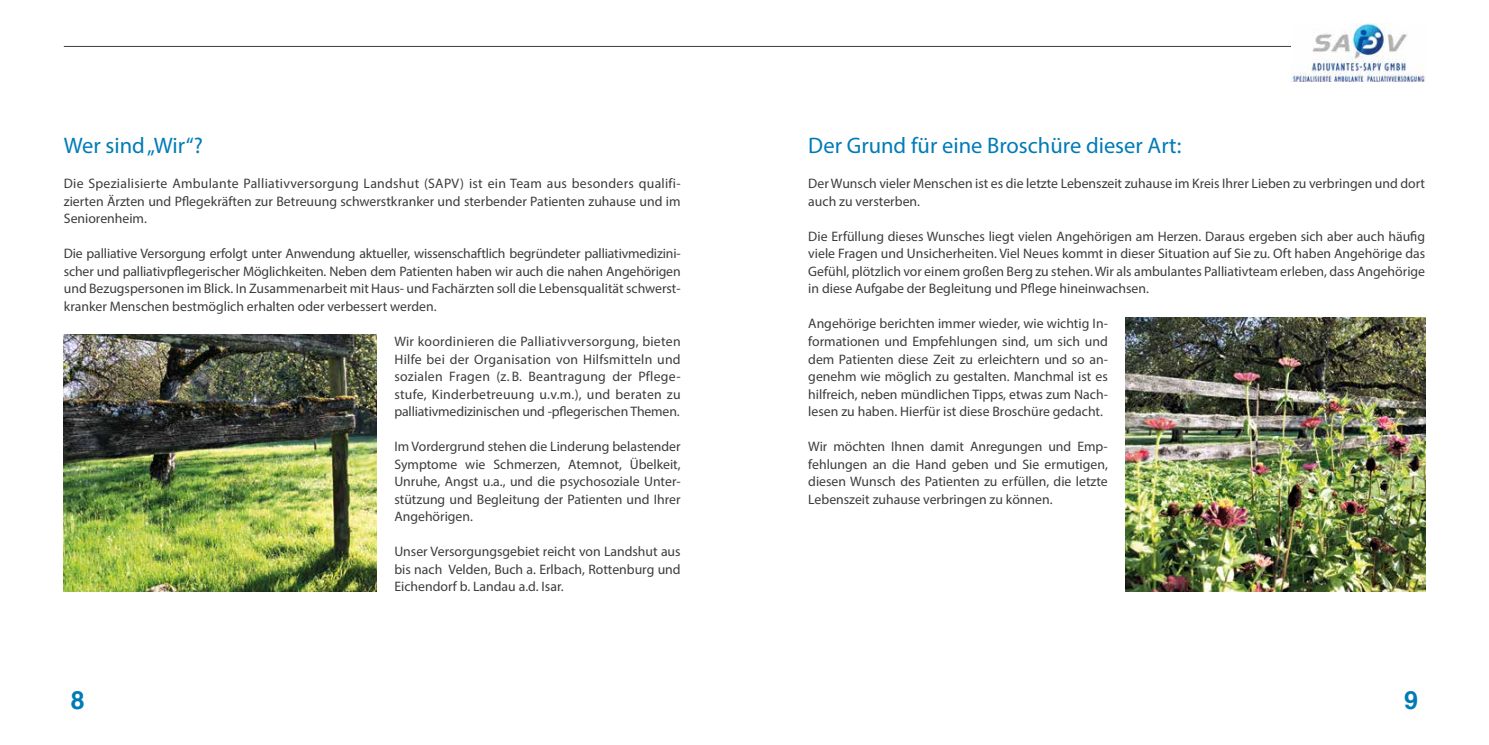
<style>
.page{position:relative;width:1489px;height:745px;background:#fff}
.page>*{position:absolute;margin:0;border:0;box-sizing:border-box;transform-origin:0 0}
.t1{font:700 25px "Helvetica";color:#007bb7}
.t2{font:22.5px "Myriad Pro";color:#007bb7}
.t3{font:13.75px/17.5px "Myriad Pro";color:#3c3c3b;text-align:justify}
</style>
<div class="page">
<hr style="left:64px;top:46px;width:1236px;height:1px;background:#3c3c3b">
<img style="left:1125px;top:317px;width:299px;height:274px">
<img style="left:64px;top:334px;width:312px;height:257px">
<img style="left:1291px;top:23px;width:133px;height:58px">
<h2 class="t2" style="left:64px;top:132px;width:140px">Wer sind „Wir“?</h2>
<p class="t3" style="left:64px;top:174px;width:618px">Die Spezialisierte Ambulante Palliativversorgung Landshut (SAPV) ist ein Team aus besonders qualifi&shy;zierten Ärzten und Pflegekräften zur Betreuung schwerstkranker und sterbender Patienten zuhause und im Seniorenheim.</p>
<p class="t3" style="left:64px;top:244px;width:618px">Die palliative Versorgung erfolgt unter Anwendung aktueller, wissenschaftlich begründeter palliativmedizini&shy;scher und palliativpflegerischer Möglichkeiten. Neben dem Patienten haben wir auch die nahen Angehörigen und Bezugspersonen im Blick. In Zusammenarbeit mit Haus- und Fachärzten soll die Lebensqualität schwerst&shy;kranker Menschen bestmöglich erhalten oder verbessert werden.</p>
<p class="t3" style="left:394px;top:332px;width:288px">Wir koordinieren die Palliativversorgung, bieten Hilfe bei der Organisation von Hilfsmitteln und sozialen Fragen (z. B. Beantragung der Pflege&shy;stufe, Kinderbetreuung u.v.m.), und beraten zu palliativmedizinischen und -pflegerischen Themen.</p>
<p class="t3" style="left:394px;top:437px;width:288px">Im Vordergrund stehen die Linderung belastender Symptome wie Schmerzen, Atemnot, Übelkeit, Unruhe, Angst u.a., und die psychosoziale Unter&shy;stützung und Begleitung der Patienten und Ihrer Angehörigen.</p>
<p class="t3" style="left:394px;top:542px;width:288px">Unser Versorgungsgebiet reicht von Landshut aus bis nach Velden, Buch a. Erlbach, Rottenburg und Eichendorf b. Landau a.d. Isar.</p>
<h2 class="t2" style="left:808px;top:132px;width:374px">Der Grund für eine Broschüre dieser Art:</h2>
<p class="t3" style="left:808px;top:174px;width:618px">Der Wunsch vieler Menschen ist es die letzte Lebenszeit zuhause im Kreis Ihrer Lieben zu verbringen und dort auch zu versterben.</p>
<p class="t3" style="left:808px;top:227px;width:618px">Die Erfüllung dieses Wunsches liegt vielen Angehörigen am Herzen. Daraus ergeben sich aber auch häufig viele Fragen und Unsicherheiten. Viel Neues kommt in dieser Situation auf Sie zu. Oft haben Angehörige das Gefühl, plötzlich vor einem großen Berg zu stehen. Wir als ambulantes Palliativteam erleben, dass Angehörige in diese Aufgabe der Begleitung und Pflege hineinwachsen.</p>
<p class="t3" style="left:808px;top:314px;width:301px">Angehörige berichten immer wieder, wie wichtig In&shy;formationen und Empfehlungen sind, um sich und dem Patienten diese Zeit zu erleichtern und so an&shy;genehm wie möglich zu gestalten. Manchmal ist es hilfreich, neben mündlichen Tipps, etwas zum Nach&shy;lesen zu haben. Hierfür ist diese Broschüre gedacht.</p>
<p class="t3" style="left:808px;top:437px;width:301px">Wir möchten Ihnen damit Anregungen und Emp&shy;fehlungen an die Hand geben und Sie ermutigen, diesen Wunsch des Patienten zu erfüllen, die letzte Lebenszeit zuhause verbringen zu können.</p>
<h1 class="t1" style="left:71px;top:679px;width:15px">8</h1>
<h1 class="t1" style="left:1403px;top:679px;width:15px">9</h1>
</div>
